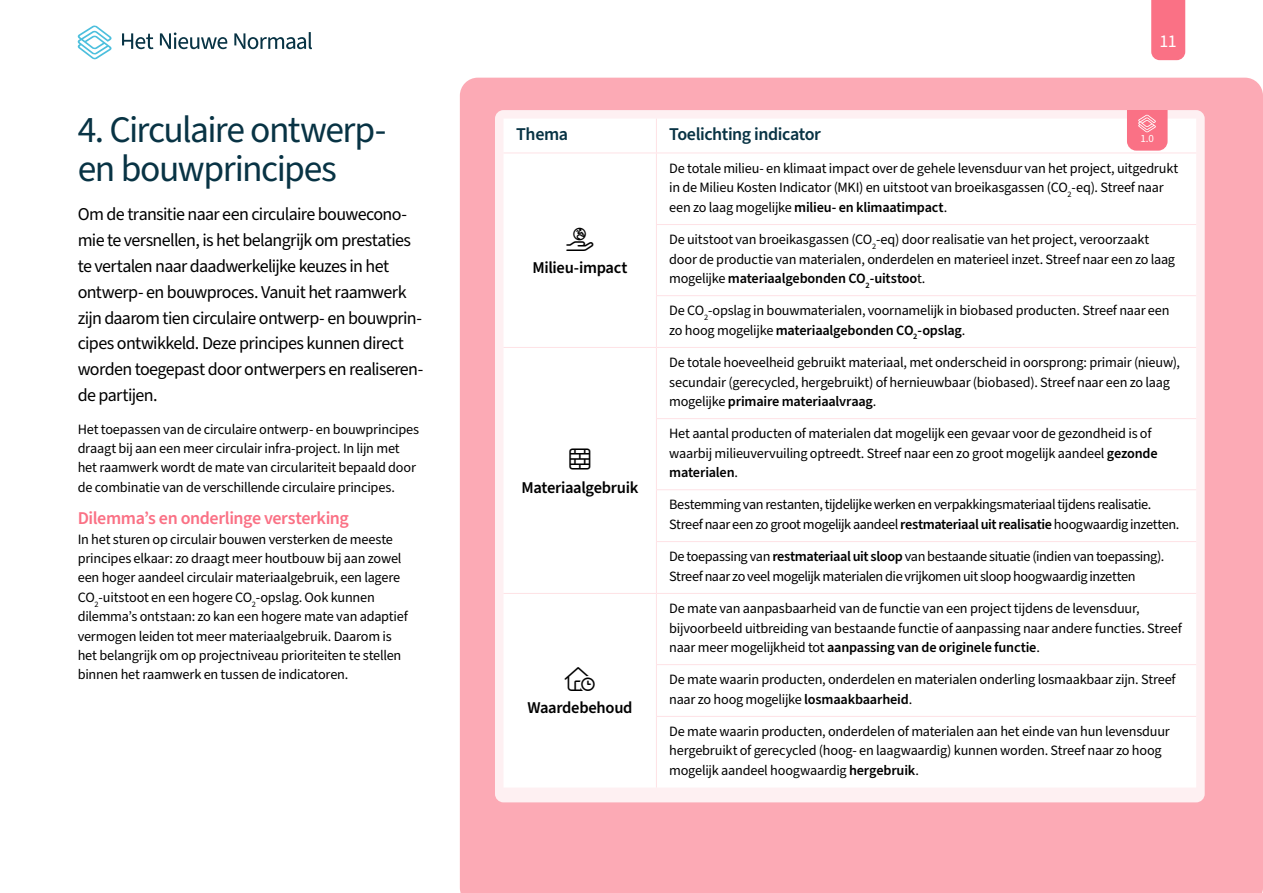
<style>
.page{position:relative;width:1263px;height:893px;background:#fff}
.page>*{position:absolute;margin:0;border:0;box-sizing:border-box;transform-origin:0 0}
.t1{font:37.5px/38.8px "Source Sans Pro";letter-spacing:-.04em;color:#083344}
.Table-chapter-title{font:24px "Font Awesome Kit 44 d 2 b 0 dbb 6";color:#000}
.Intro{font:18px/26px "Source Sans Pro";letter-spacing:-.035em;color:#000}
.t2{font:600 18px "Source Sans Pro";letter-spacing:-.025em;color:#fa7185}
.t3{font:600 18px "Source Sans Pro";letter-spacing:-.025em;color:#083344}
.t4{font:18px "Source Sans Pro";color:#fff}
.Table-chapter-title-2{font:600 16.5px "Source Sans Pro";letter-spacing:-.02em;color:#000}
.Table-content{font:14.25px/19.4px "Source Sans Pro";letter-spacing:-.02em;color:#000}
.Paragraph{font:14.25px/19.4px "Source Sans Pro";letter-spacing:-.015em;color:#000}
.t5{font:10.95px "Source Sans Pro";color:#fff}
.s1{font-weight:600}
</style>
<div class="page">
<div style="left:460px;top:78px;width:803px;height:815px;background:#fcaab5"></div>
<div style="left:495px;top:110px;width:710px;height:692px;background:#fef0f2;border-radius:9px"></div>
<div style="left:504px;top:119px;width:692px;height:668px;background:#fff"></div>
<hr style="left:656px;top:119px;width:1px;height:34px;background:#fee2e6">
<hr style="left:656px;top:224px;width:540px;height:1px;background:#fee2e6">
<hr style="left:656px;top:295px;width:540px;height:1px;background:#fee2e6">
<hr style="left:656px;top:347px;width:540px;height:1px;background:#fee2e6">
<hr style="left:656px;top:418px;width:540px;height:1px;background:#fee2e6">
<hr style="left:656px;top:489px;width:540px;height:1px;background:#fee2e6">
<hr style="left:656px;top:541px;width:540px;height:1px;background:#fee2e6">
<hr style="left:656px;top:593px;width:540px;height:1px;background:#fee2e6">
<hr style="left:656px;top:664px;width:540px;height:1px;background:#fee2e6">
<hr style="left:656px;top:716px;width:540px;height:1px;background:#fee2e6">
<hr style="left:656px;top:153px;width:1px;height:71px;background:#fee2e6">
<hr style="left:656px;top:225px;width:1px;height:70px;background:#fee2e6">
<hr style="left:656px;top:296px;width:1px;height:51px;background:#fee2e6">
<hr style="left:656px;top:594px;width:1px;height:70px;background:#fee2e6">
<hr style="left:656px;top:665px;width:1px;height:51px;background:#fee2e6">
<hr style="left:656px;top:717px;width:1px;height:70px;background:#fee2e6">
<hr style="left:503px;top:153px;width:153px;height:1px;background:#fee2e6">
<hr style="left:656px;top:153px;width:540px;height:1px;background:#fee2e6">
<hr style="left:503px;top:347px;width:153px;height:1px;background:#fee2e6">
<hr style="left:656px;top:348px;width:1px;height:70px;background:#fee2e6">
<hr style="left:656px;top:419px;width:1px;height:70px;background:#fee2e6">
<hr style="left:656px;top:490px;width:1px;height:51px;background:#fee2e6">
<hr style="left:656px;top:542px;width:1px;height:51px;background:#fee2e6">
<hr style="left:503px;top:593px;width:153px;height:1px;background:#fee2e6">
<svg style="left:1127px;top:110px;width:40px;height:41px;background:#fa7d8f"></svg>
<svg style="left:78px;top:26px;width:34px;height:33px"></svg>
<svg style="left:122px;top:33px;width:31px;height:16px"></svg>
<svg style="left:160px;top:33px;width:67px;height:16px"></svg>
<svg style="left:234px;top:32px;width:78px;height:17px"></svg>
<div style="left:1151px;top:0;width:34px;height:60px;background:#fa7185"></div>
<svg style="left:566px;top:227px;width:27px;height:24px"></svg>
<svg style="left:565px;top:667px;width:30px;height:24px"></svg>
<svg style="left:569px;top:448px;width:21px;height:21px"></svg>
<p class="t1" style="left:78px;top:112px;width:310px">4. Circulaire ontwerp&shy;en bouwprincipes</p>
<p class="Intro" style="left:78px;top:202px;width:347px">Om de transitie naar een circulaire bouwecono&shy;mie te versnellen, is het belangrijk om prestaties te vertalen naar daadwerkelijke keuzes in het ontwerp- en bouwproces. Vanuit het raamwerk zijn daarom tien circulaire ontwerp- en bouwprin&shy;cipes ontwikkeld. Deze principes kunnen direct worden toegepast door ontwerpers en realiseren&shy;de partijen.</p>
<p class="Paragraph" style="left:78px;top:420px;width:343px">Het toepassen van de circulaire ontwerp- en bouwprincipes draagt bij aan een meer circulair infra-project. In lijn met het raamwerk wordt de mate van circulariteit bepaald door de combinatie van de verschillende circulaire principes.</p>
<p class="t2" style="left:78px;top:506px;width:273px">Dilemma’s en onderlinge versterking</p>
<p class="Paragraph" style="left:78px;top:530px;width:332px">In het sturen op circulair bouwen versterken de meeste principes elkaar: zo draagt meer houtbouw bij aan zowel een hoger aandeel circulair materiaalgebruik, een lagere CO<sub>2</sub>-uitstoot en een hogere CO<sub>2</sub>-opslag. Ook kunnen dilemma’s ontstaan: zo kan een hogere mate van adaptief vermogen leiden tot meer materiaalgebruik. Daarom is het belangrijk om op projectniveau prioriteiten te stellen binnen het raamwerk en tussen de indicatoren.</p>
<p class="t3" style="left:516px;top:122px;width:53px">Thema</p>
<p class="t3" style="left:669px;top:122px;width:153px">Toelichting indicator</p>
<p class="t4" style="left:1160px;top:29px;width:19px">11</p>
<p class="t5" style="left:1140px;top:131px;width:15px">1.0</p>
<p class="Table-chapter-title" style="left:566px;top:227px;width:28px">■□●■▼</p>
<p class="Table-chapter-title-2" style="left:532px;top:256px;width:96px">Milieu-impact</p>
<p class="Table-chapter-title-2" style="left:521px;top:476px;width:118px">Materiaalgebruik</p>
<p class="Table-chapter-title" style="left:565px;top:667px;width:32px">●▼□◆▲●□</p>
<p class="Table-chapter-title-2" style="left:527px;top:696px;width:107px">Waardebehoud</p>
<p class="Table-content" style="left:669px;top:159px;width:511px">De totale milieu- en klimaat impact over de gehele levensduur van het project, uitgedrukt in de Milieu Kosten Indicator (MKI) en uitstoot van broeikasgassen (CO<sub>2</sub>-eq). Streef naar een zo laag mogelijke <span class="s1">milieu- en klimaatimpact</span>.</p>
<p class="Table-content" style="left:669px;top:230px;width:507px">De uitstoot van broeikasgassen (CO<sub>2</sub>-eq) door realisatie van het project, veroorzaakt door de productie van materialen, onderdelen en materieel inzet. Streef naar een zo laag mogelijke <span class="s1">materiaalgebonden CO</span><sub>2</sub><span class="s1">-uitstoo</span>t.</p>
<p class="Table-content" style="left:669px;top:301px;width:502px">De CO<sub>2</sub>-opslag in bouwmaterialen, voornamelijk in biobased producten. Streef naar een zo hoog mogelijke <span class="s1">materiaalgebonden CO</span><sub>2</sub><span class="s1">-opslag</span>.</p>
<p class="Table-content" style="left:669px;top:353px;width:512px">De totale hoeveelheid gebruikt materiaal, met onderscheid in oorsprong: primair (nieuw), secundair (gerecycled, hergebruikt) of hernieuwbaar (biobased). Streef naar een zo laag mogelijke <span class="s1">primaire materiaalvraag</span>.</p>
<p class="Table-content" style="left:669px;top:424px;width:490px">Het aantal producten of materialen dat mogelijk een gevaar voor de gezondheid is of waarbij milieuvervuiling optreedt. Streef naar een zo groot mogelijk aandeel <span class="s1">gezonde materialen</span>.</p>
<p class="Table-content" style="left:669px;top:495px;width:512px">Bestemming van restanten, tijdelijke werken en verpakkingsmateriaal tijdens realisatie.<br>Streef naar een zo groot mogelijk aandeel <span class="s1">restmateriaal uit realisatie</span> hoogwaardig inzetten.</p>
<p class="Table-content" style="left:669px;top:547px;width:497px">De toepassing van <span class="s1">restmateriaal uit sloop</span> van bestaande situatie (indien van toepassing).<br>Streef naar zo veel mogelijk materialen die vrijkomen uit sloop hoogwaardig inzetten</p>
<p class="Table-content" style="left:669px;top:599px;width:514px">De mate van aanpasbaarheid van de functie van een project tijdens de levensduur, bijvoorbeeld uitbreiding van bestaande functie of aanpassing naar andere functies. Streef naar meer mogelijkheid tot <span class="s1">aanpassing van de originele functie</span>.</p>
<p class="Table-content" style="left:669px;top:670px;width:508px">De mate waarin producten, onderdelen en materialen onderling losmaakbaar zijn. Streef naar zo hoog mogelijke <span class="s1">losmaakbaarheid</span>.</p>
<p class="Table-content" style="left:669px;top:722px;width:502px">De mate waarin producten, onderdelen of materialen aan het einde van hun levensduur hergebruikt of gerecycled (hoog- en laagwaardig) kunnen worden. Streef naar zo hoog mogelijk aandeel hoogwaardig <span class="s1">hergebruik</span>.</p>
</div>
